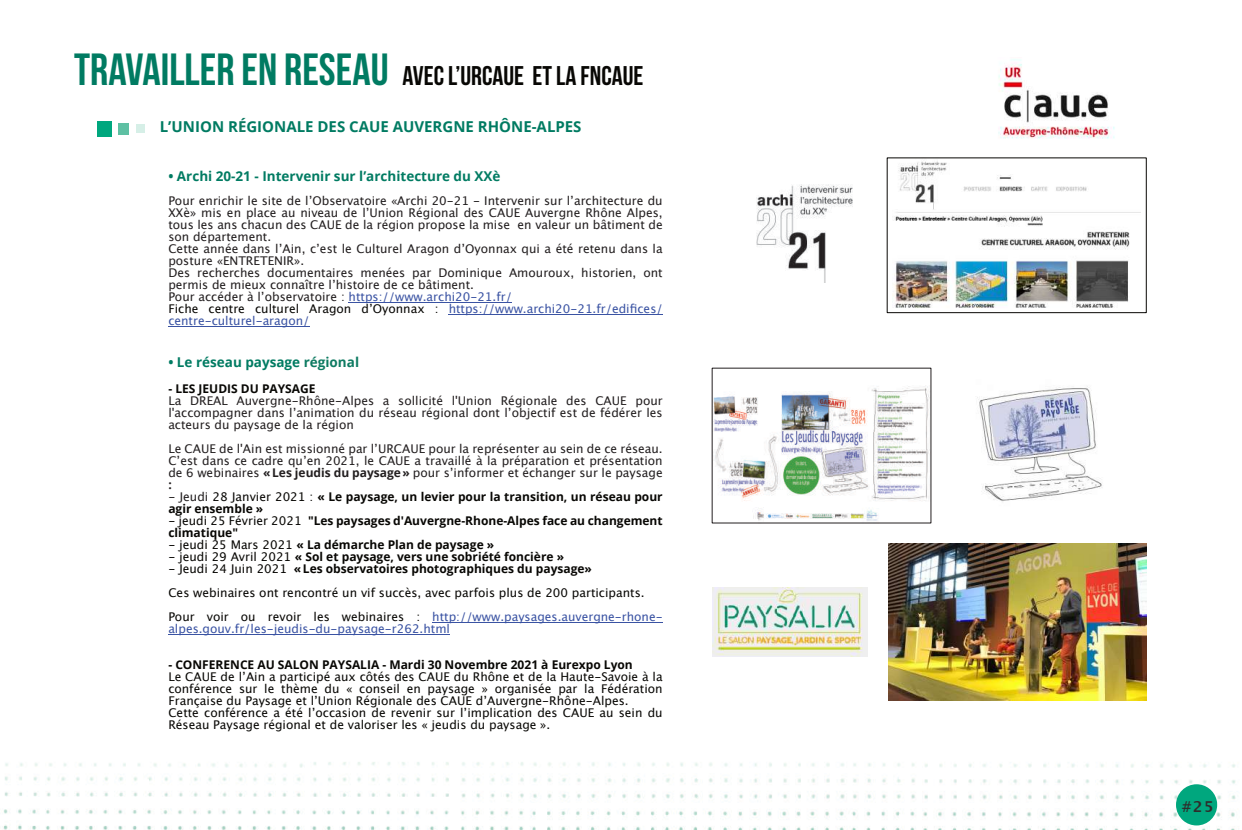
<style>
.page{position:relative;width:1242px;height:830px;background:#fff}
.page>*{position:absolute;margin:0;border:0;box-sizing:border-box;transform-origin:0 0}
.t1{font:27px "Bebas Neue";color:#080704}
.t2{font:700 15px "Open Sans";color:#007b62}
.t3{font:700 15px "Lucida Grande";color:#2e2d2b}
.t4{font:700 13.5px "Open Sans";color:#007b62}
.t5{font:12px/12px "Lucida Grande";color:#231f20;text-align:justify}
.t6{font:12px/12px "Lucida Grande";color:#080704}
.t7{font:700 12px/12px "Open Sans";color:#080704}
.t8{font:12px "Lucida Grande";color:#3a53a3}
.t9{font:700 12px "Open Sans";color:#231f20}
.s1{font-size:45px;color:#007b62}
.s2{color:#0e7b62}
.s3{color:#3c54a3}
.s4{color:#3a53a3}
.s5{color:#080704}
.s6{font-family:"Open Sans";font-weight:700}
.s7{font-family:"Lucida Grande";font-weight:400;color:#231f20}
.s8{font-family:"Lucida Grande";font-weight:400}
</style>
<div class="page">
<img style="left:3px;top:762px;width:1233px;height:67px">
<svg style="left:1176px;top:783px;width:41px;height:42px"></svg>
<hr style="left:432px;top:621px;width:231px;height:1px;background:#3a53a3">
<hr style="left:168px;top:633px;width:282px;height:1px;background:#3a53a3">
<hr style="left:356px;top:302px;width:156px;height:1px;background:#3a53a3">
<hr style="left:449px;top:314px;width:214px;height:1px;background:#3a53a3">
<hr style="left:168px;top:326px;width:141px;height:1px;background:#3a53a3">
<img style="left:998px;top:59px;width:117px;height:80px">
<img style="left:892px;top:161px;width:248px;height:147px">
<div style="left:887px;top:157px;width:259px;height:156px;border:1px solid #080704"></div>
<img style="left:977px;top:386px;width:125px;height:116px">
<img style="left:888px;top:543px;width:258px;height:157px">
<img style="left:712px;top:587px;width:155px;height:69px">
<img style="left:714px;top:385px;width:215px;height:136px">
<img style="left:756px;top:184px;width:96px;height:99px">
<div style="left:97px;top:121px;width:14px;height:15px;background:#00a77e"></div>
<div style="left:118px;top:123px;width:11px;height:11px;background:#5ec0a3"></div>
<div style="left:136px;top:125px;width:8px;height:8px;background:#d6efe7"></div>
<h1 class="t1" style="left:74px;top:65px;width:571px"><span class="s1">TRAVAILLER EN RESEAU</span> AVEC L’URCAUE ET LA FNCAUE</h1>
<p class="t2" style="left:160px;top:121px;width:423px">L’UNION R<span class="s2">É</span>GIONALE DES CAUE AUVERGNE RHÔNE-ALPES</p>
<p class="t4" style="left:168px;top:170px;width:334px">• Archi 20-21 - Intervenir sur l’architecture du XXè</p>
<p class="t5" style="left:168px;top:195px;width:496px;text-align:left">Pour enrichir le site de lʼObservatoire «Archi 20-21 - Intervenir sur lʼarchitecture du XXè» mis en place au niveau de lʼUnion Régional des CAUE Auvergne Rhône Alpes, tous les ans chacun des CAUE de la région propose la mise en valeur un bâtiment de son département.<br>Cette année dans lʼAin, cʼest le Culturel Aragon dʼOyonnax qui a été retenu dans la posture «ENTRETENIR».<br>Des recherches documentaires menées par Dominique Amouroux, historien, ont permis de mieux connaître lʼhistoire de ce bâtiment.<br>Pour accéder à lʼobservatoire : <span class="s3">h</span><span class="s4">ttps://www.archi20-21.fr/<br></span><span class="s5">Fiche centre culturel Aragon dʼOyonnax :</span> <span class="s4">https://www.archi20-21.fr/edifices/ centre-culturel-aragon/</span></p>
<p class="t4" style="left:168px;top:356px;width:192px">• Le réseau paysage <span class="s2">régional</span></p>
<p class="t7" style="left:168px;top:383px;width:149px">- LES JEUDIS DU PAYSAGE</p>
<p class="t5" style="left:168px;top:395px;width:496px">La DREAL Auvergne-Rhône-Alpes a sollicité l'Union Régionale des CAUE pour l'accompagner dans lʼanimation du réseau régional dont lʼobjectif est de fédérer les acteurs du paysage de la région</p>
<p class="t5" style="left:168px;top:443px;width:496px">Le CAUE de l'Ain est missionné par lʼURCAUE pour la représenter au sein de ce réseau.<br>Cʼest dans ce cadre quʼen 2021, le CAUE a travaillé à la préparation et présentation de 6 webinaires <span class="s6">« Les jeudis du paysage »</span> pour sʼinformer et échanger sur le paysage</p>
<p class="t9" style="left:168px;top:479px;width:5px">:</p>
<p class="t7" style="left:168px;top:491px;width:496px"><span class="s7">- Jeudi</span> <span class="s8">28 Janvier 2021 :</span> « Le paysage, un levier pour la transition, un réseau pour agir ensemble »</p>
<p class="t7" style="left:168px;top:515px;width:496px"><span class="s8">- jeudi 25 Février 2021</span> "Les paysages d'Auvergne-Rhone-Alpes face au changement climatique"</p>
<p class="t7" style="left:168px;top:539px;width:327px"><span class="s8">- jeudi 25 Mars 2021</span> « La démarche Plan de paysage »</p>
<p class="t7" style="left:168px;top:551px;width:397px"><span class="s8">- jeudi 29 Avril 2021</span> « Sol et paysage, vers une sobriété foncière »</p>
<p class="t7" style="left:168px;top:563px;width:425px"><span class="s8">- Jeudi 24 Juin 2021</span> « Les observatoires photographiques du paysage»</p>
<p class="t6" style="left:168px;top:581px;width:496px;line-height:24px">Ces webinaires ont rencontré un vif succès, avec parfois plus de 200 participants.<br>Pour voir ou revoir les webinaires : <span class="s4">http://www.paysages.auvergne-rhone-</span></p>
<p class="t8" style="left:168px;top:623px;width:283px">alpes.gouv.fr/les-jeudis-du-paysage-r262.html</p>
<p class="t7" style="left:168px;top:659px;width:466px">- CONFERENCE AU SALON PAYSALIA - Mardi 30 Novembre 2021 à Eurexpo Lyon</p>
<p class="t6" style="left:168px;top:671px;width:496px">Le CAUE de lʼAin a participé aux côtés des CAUE du Rhône et de la Haute-Savoie à la conférence sur le thème du « conseil en paysage » organisée par la Fédération Française du Paysage et lʼUnion Régionale des CAUE dʼAuvergne-Rhône-Alpes.<br>Cette conférence a été lʼoccasion de revenir sur lʼimplication des CAUE au sein du Réseau Paysage régional et de valoriser les « jeudis du paysage ».</p>
<p class="t3" style="left:1181px;top:799px;width:33px">#25</p>
</div>
